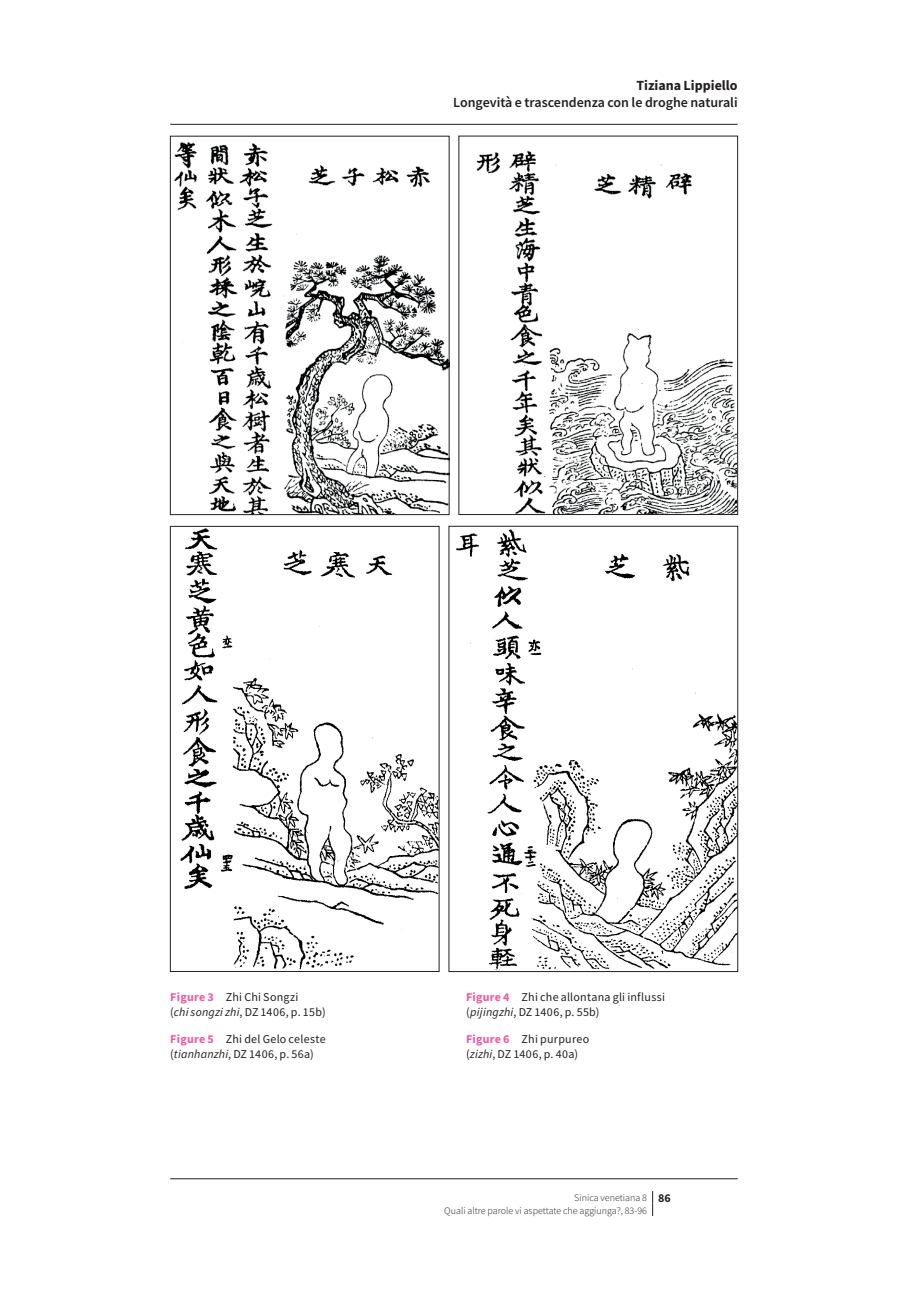
<style>
.page{position:relative;width:908px;height:1304px;background:#fff}
.page>*{position:absolute;margin:0;border:0;box-sizing:border-box;transform-origin:0 0}
.t1{font:italic 16.6px "Times New Roman";color:#000001}
.t2{font:600 14px "Source Sans Pro";color:#231f20}
.t3{font:700 14px "Source Sans Pro";color:#231f20}
.t4{font:12px/15px "Source Sans Pro";letter-spacing:.02em;color:#231f20}
.t5{font:300 10px/12.4px "Source Sans Pro";color:#231f20}
.s1{font-weight:700;color:#ef59a1}
.s2{font-style:italic}
.s3{font-style:normal}
.s4{font-weight:700;font-size:12px}
</style>
<div class="page">
<svg style="left:652px;top:1191px;width:1px;height:25px"></svg>
<img style="left:174px;top:142px;width:273px;height:371px">
<div style="left:170px;top:136px;width:279px;height:379px;border:1px solid #231f20"></div>
<img style="left:476px;top:151px;width:259px;height:362px">
<img style="left:456px;top:529px;width:279px;height:440px">
<div style="left:448px;top:526px;width:289px;height:446px;border:1px solid #231f20"></div>
<img style="left:180px;top:528px;width:257px;height:441px">
<div style="left:170px;top:526px;width:269px;height:446px;border:1px solid #231f20"></div>
<hr style="left:170px;top:124px;width:567px;height:1px;background:#231f20">
<hr style="left:170px;top:1178px;width:567px;height:1px;background:#231f20">
<p class="t3" style="left:636px;top:76px;width:103px">Tiziana Lippiello</p>
<p class="t2" style="left:453px;top:94px;width:286px">Longevità e trascendenza con le droghe naturali</p>
<p class="t4" style="left:170px;top:990px;width:157px"><span class="s1">Figure 3</span> Zhi Chi Songzi<br>(<span class="s2">chi songzi zhi</span>, DZ 1406, p. 15b)</p>
<p class="t4" style="left:170px;top:1031px;width:157px"><span class="s1">Figure 5</span> Zhi del Gelo celeste (<span class="s2">tianhanzhi</span>, DZ 1406, p. 56a)</p>
<p class="t4" style="left:466px;top:990px;width:200px"><span class="s1">Figure 4</span> Zhi che allontana gli influssi (<span class="s2">pijingzhi</span>, DZ 1406, p. 55b)</p>
<p class="t4" style="left:466px;top:1031px;width:125px"><span class="s1">Figure 6</span> Zhi purpureo (<span class="s2">zizhi</span>, DZ 1406, p. 40a)</p>
<h1 class="t1" style="left:533px;top:991px;width:124px"><span class="s3">[78] Zhi</span> Purpureo</h1>
<p class="t5" style="left:444px;top:1191px;width:228px;text-indent:130px">Sinica venetiana 8 <span class="s4">86<br></span>Quali altre parole vi aspettate che aggiunga?, 83-96</p>
</div>
